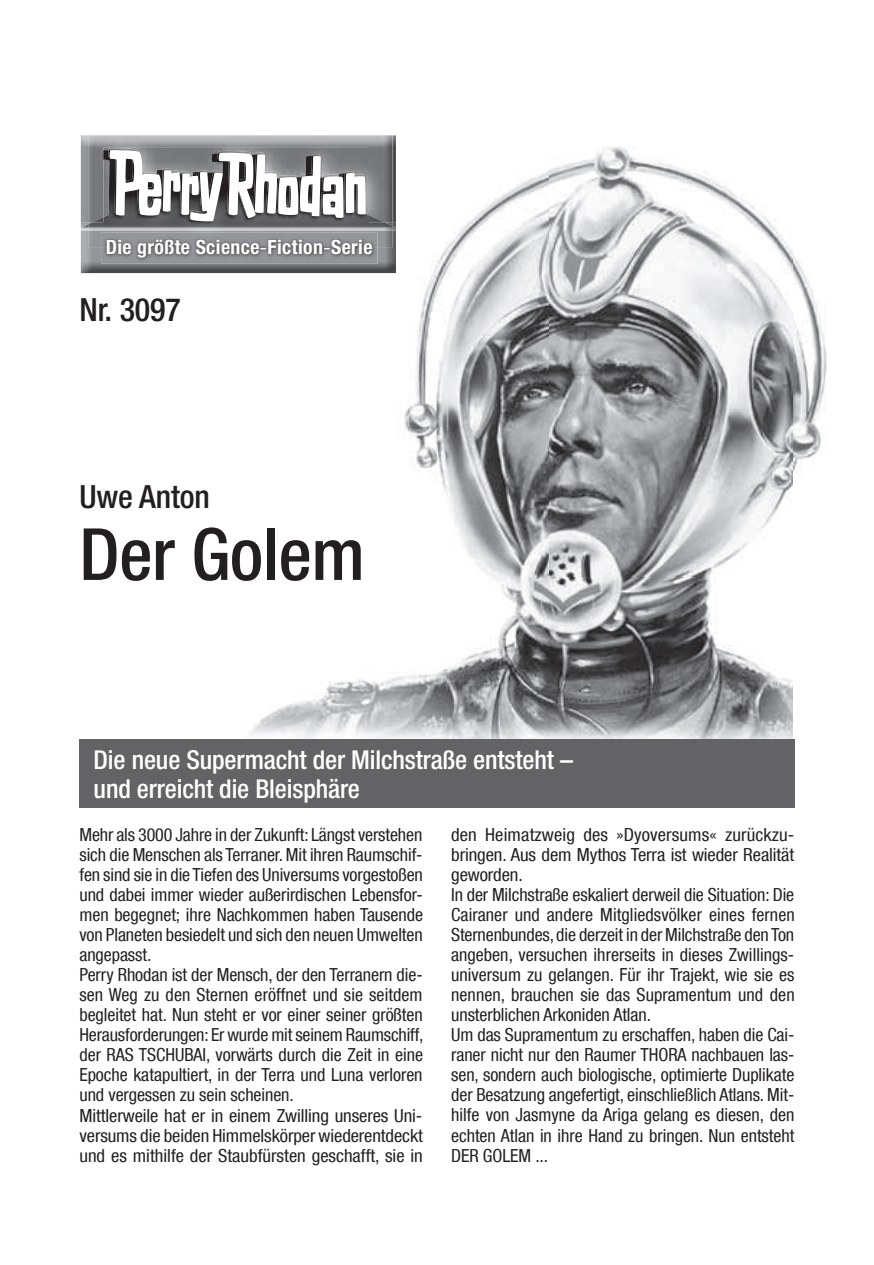
<style>
.page{position:relative;width:874px;height:1265px;background:#fff}
.page>*{position:absolute;margin:0;border:0;box-sizing:border-box;transform-origin:0 0}
.t1{font:500 condensed 72px "Helvetica Neue LT Com";letter-spacing:-.005em;color:#231f20}
.t2{font:500 condensed 32px "Helvetica Neue LT Com";letter-spacing:-.005em;color:#231f20}
.t3{font:500 condensed 26px/29px "Helvetica Neue LT Com";letter-spacing:-.005em;color:#fff}
.t4{font:700 condensed 19.8px "Helvetica Neue";letter-spacing:.02em;color:#fff}
.t5{font:condensed 18px/20px "Helvetica Neue LT Com";letter-spacing:-.005em;color:#231f20}
</style>
<div class="page">
<img style="left:224px;top:171px;width:355px;height:568px">
<img style="left:579px;top:576px;width:213px;height:163px">
<img style="left:549px;top:146px;width:278px;height:430px">
<div style="left:79px;top:739px;width:715px;height:68px;background:#636366"></div>
<img style="left:81px;top:135px;width:315px;height:87px">
<img style="left:81px;top:222px;width:315px;height:51px">
<img style="left:101px;top:247px;width:276px;height:17px">
<img style="left:107px;top:247px;width:265px;height:11px">
<img style="left:89px;top:135px;width:303px;height:112px">
<img style="left:81px;top:224px;width:314px;height:3px">
<img style="left:92px;top:215px;width:292px;height:7px">
<img style="left:89px;top:222px;width:303px;height:5px">
<img style="left:103px;top:147px;width:172px;height:3px">
<img style="left:109px;top:148px;width:48px;height:2px">
<img style="left:103px;top:150px;width:265px;height:77px">
<svg style="left:109px;top:150px;width:256px;height:72px"></svg>
<p class="t4" style="left:106px;top:235px;width:268px">Die größte Science Fiction Serie</p>
<p class="t4" style="left:260px;top:235px;width:9px">-</p>
<p class="t4" style="left:323px;top:235px;width:9px">-</p>
<h2 class="t2" style="left:79px;top:290px;width:103px">Nr. 3097</h2>
<h2 class="t2" style="left:79px;top:477px;width:132px">Uwe Anton</h2>
<h1 class="t1" style="left:79px;top:511px;width:287px">Der Golem</h1>
<h3 class="t3" style="left:94px;top:744px;width:481px">Die neue Supermacht der Milchstraße entsteht – und erreicht die Bleisphäre</h3>
<p class="t5" style="left:79px;top:824px;width:345px">Mehr als 3000 Jahre in der Zukunft: Längst verstehen sich die Menschen als Terraner. Mit ihren Raumschif&shy;fen sind sie in die Tiefen des Universums vorgestoßen und dabei immer wieder außerirdischen Lebensfor&shy;men begegnet; ihre Nachkommen haben Tausende von Planeten besiedelt und sich den neuen Umwelten angepasst.<br>Perry Rhodan ist der Mensch, der den Terranern die&shy;sen Weg zu den Sternen eröffnet und sie seitdem begleitet hat. Nun steht er vor einer seiner größten Herausforderungen: Er wurde mit seinem Raumschiff, der RAS TSCHUBAI, vorwärts durch die Zeit in eine Epoche katapultiert, in der Terra und Luna verloren und vergessen zu sein scheinen.<br>Mittlerweile hat er in einem Zwilling unseres Uni&shy;versums die beiden Himmelskörper wiederentdeckt und es mithilfe der Staubfürsten geschafft, sie in</p>
<p class="t5" style="left:451px;top:824px;width:345px">den Heimatzweig des »Dyoversums« zurückzu&shy;bringen. Aus dem Mythos Terra ist wieder Realität geworden.<br>In der Milchstraße eskaliert derweil die Situation: Die Cairaner und andere Mitgliedsvölker eines fernen Sternenbundes, die derzeit in der Milchstraße den Ton angeben, versuchen ihrerseits in dieses Zwillings&shy;universum zu gelangen. Für ihr Trajekt, wie sie es nennen, brauchen sie das Supramentum und den unsterblichen Arkoniden Atlan.<br>Um das Supramentum zu erschaffen, haben die Cai&shy;raner nicht nur den Raumer THORA nachbauen las&shy;sen, sondern auch biologische, optimierte Duplikate der Besatzung angefertigt, einschließlich Atlans. Mit&shy;hilfe von Jasmyne da Ariga gelang es diesen, den echten Atlan in ihre Hand zu bringen. Nun entsteht DER GOLEM ...</p>
</div>
